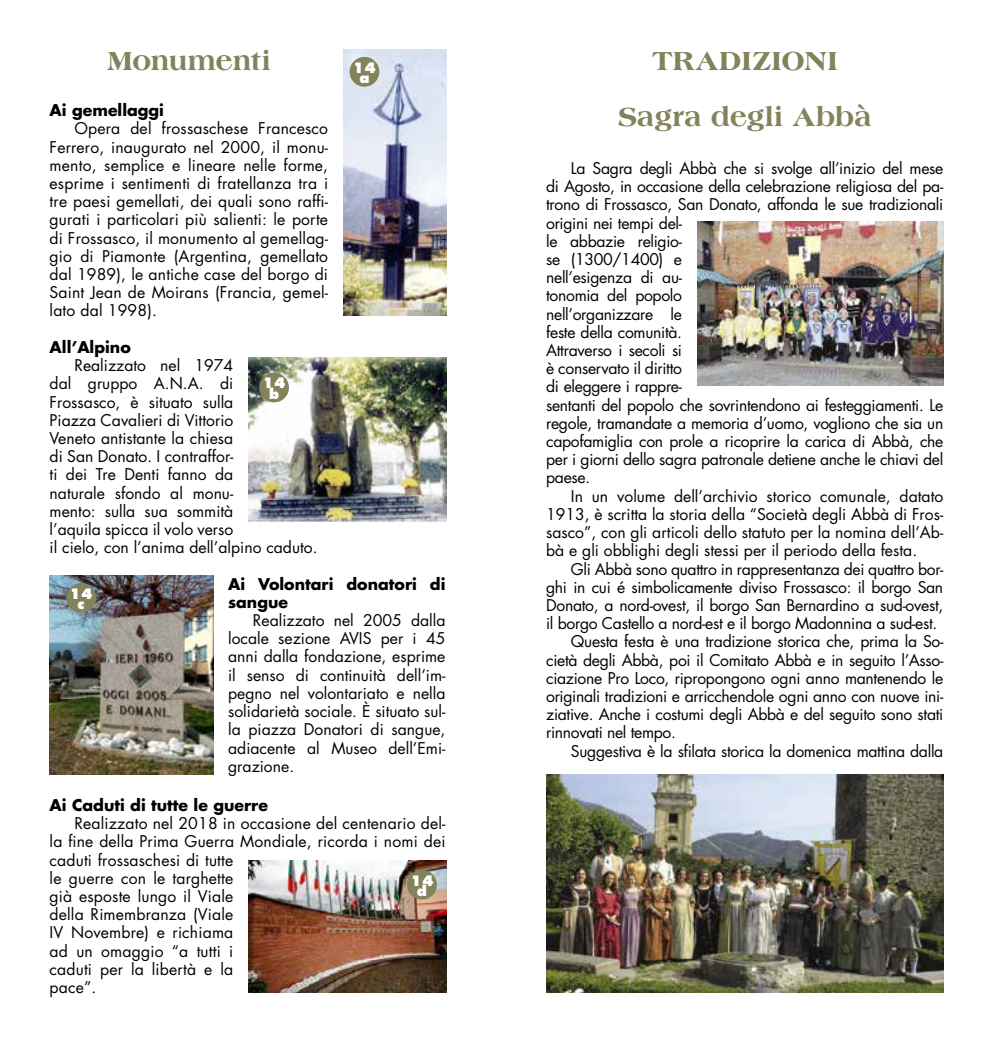
<style>
.page{position:relative;width:993px;height:1042px;background:#fff}
.page>*{position:absolute;margin:0;border:0;box-sizing:border-box;transform-origin:0 0}
.t1{font:800 28px/56px "Americana Std";letter-spacing:-.005em;color:#82825b;text-align:center}
.t2{font:15.75px/18.2px "Futura Std";letter-spacing:-.02em;color:#000;text-align:justify}
.t3{font:15.75px/18.2px "Futura Std";color:#000}
.t4{font:15.75px/18.2px "Futura Std";letter-spacing:.01em;color:#000}
.t5{font:700 15.75px/18.2px "Futura Std";color:#000}
.t6{font:800 14px/10.5px "Futura Std";color:#fff;text-align:center}
</style>
<div class="page">
<img style="left:50px;top:575px;width:163px;height:199px">
<img style="left:248px;top:358px;width:198px;height:164px">
<img style="left:343px;top:50px;width:103px;height:265px">
<div style="left:349px;top:57px;width:30px;height:30px;background:#82825b;border-radius:50%"></div>
<div style="left:259px;top:373px;width:30px;height:29px;background:#82825b;border-radius:50%"></div>
<div style="left:66px;top:583px;width:30px;height:30px;background:#82825b;border-radius:50%"></div>
<img style="left:248px;top:860px;width:198px;height:132px">
<div style="left:407px;top:870px;width:30px;height:29px;background:#82825b;border-radius:50%"></div>
<img style="left:697px;top:221px;width:246px;height:164px">
<img style="left:546px;top:774px;width:397px;height:218px">
<h1 class="t1" style="left:107px;top:32px;width:165px">Monumenti</h1>
<p class="t5" style="left:50px;top:101px;width:116px">Ai gemellaggi</p>
<p class="t2" style="left:50px;top:120px;width:280px;text-indent:25px">Opera del frossaschese Francesco Ferrero, inaugurato nel 2000, il monu&shy;mento, semplice e lineare nelle forme, esprime i sentimenti di fratellanza tra i tre paesi gemellati, dei quali sono raffi&shy;gurati i particolari più salienti: le porte di Frossasco, il monumento al gemellag&shy;gio di Piamonte (Argentina, gemellato dal 1989), le antiche case del borgo di Saint Jean de Moirans (Francia, gemel&shy;lato dal 1998).</p>
<p class="t5" style="left:50px;top:338px;width:83px">All’Alpino</p>
<p class="t3" style="left:50px;top:356px;width:269px;text-indent:25px">Realizzato nel 1974<br>dal gruppo A.N.A. di<br>Frossasco, è situato sulla<br>Piazza Cavalieri di Vittorio<br>Veneto antistante la chiesa<br>di San Donato. I contraffor-<br>ti dei Tre Denti fanno da<br>naturale sfondo al monu-<br>mento: sulla sua sommità<br>l’aquila spicca il volo verso<br>il cielo, con l’anima dell’alpino caduto.</p>
<p class="t5" style="left:228px;top:574px;width:219px">Ai Volontari donatori di sangue</p>
<p class="t2" style="left:228px;top:611px;width:219px;text-indent:25px">Realizzato nel 2005 dalla locale sezione AVIS per i 45 anni dalla fondazione, esprime il senso di continuità dell’im&shy;pegno nel volontariato e nella solidarietà sociale. È situato sul&shy;la piazza Donatori di sangue, adiacente al Museo dell’Emi&shy;grazione.</p>
<p class="t5" style="left:50px;top:796px;width:220px">Ai Caduti di tutte le guerre</p>
<p class="t4" style="left:50px;top:814px;width:397px;text-indent:25px">Realizzato nel 2018 in occasione del centenario del&shy;la fine della Prima Guerra Mondiale, ricorda i nomi dei caduti frossaschesi di tutte<br>le guerre con le targhette<br>già esposte lungo il Viale<br>della Rimembranza (Viale<br>IV Novembre) e richiama<br>ad un omaggio “a tutti i<br>caduti per la libertà e la<br>pace”.</p>
<p class="t6" style="left:352px;top:62px;width:25px">14 a</p>
<p class="t6" style="left:262px;top:378px;width:25px">14 b</p>
<p class="t6" style="left:69px;top:588px;width:25px">14 c</p>
<p class="t6" style="left:410px;top:875px;width:25px">14 d</p>
<h1 class="t1" style="left:617px;top:32px;width:255px">TRADIZIONI<br>Sagra degli Abbà</h1>
<p class="t2" style="left:546px;top:159px;width:398px;text-align:left;text-indent:25px">La Sagra degli Abbà che si svolge all’inizio del mese di Agosto, in occasione della celebrazione religiosa del pa&shy;trono di Frossasco, San Donato, affonda le sue tradizionali origini nei tempi del-<br>le abbazie religio-<br>se (1300/1400) e<br>nell’esigenza di au-<br>tonomia del popolo<br>nell’organizzare le<br>feste della comunità.<br>Attraverso i secoli si<br>è conservato il diritto<br>di eleggere i rappre-<br>sentanti del popolo che sovrintendono ai festeggiamenti. Le regole, tramandate a memoria d’uomo, vogliono che sia un capofamiglia con prole a ricoprire la carica di Abbà, che per i giorni dello sagra patronale detiene anche le chiavi del paese.</p>
<p class="t2" style="left:546px;top:487px;width:398px;text-indent:25px">In un volume dell’archivio storico comunale, datato 1913, è scritta la storia della “Società degli Abbà di Fros&shy;sasco”, con gli articoli dello statuto per la nomina dell’Ab&shy;bà e gli obblighi degli stessi per il periodo della festa.</p>
<p class="t2" style="left:570px;top:560px;width:374px">Gli Abbà sono quattro in rappresentanza dei quattro bor-</p>
<p class="t2" style="left:546px;top:578px;width:398px">ghi in cui é simbolicamente diviso Frossasco: il borgo San</p>
<p class="t2" style="left:546px;top:596px;width:398px">Donato, a nord-ovest, il borgo San Bernardino a sud-ovest,</p>
<p class="t2" style="left:546px;top:614px;width:392px">il borgo Castello a nord-est e il borgo Madonnina a sud-est.</p>
<p class="t2" style="left:570px;top:633px;width:374px">Questa festa è una tradizione storica che, prima la So-</p>
<p class="t2" style="left:546px;top:651px;width:398px">cietà degli Abbà, poi il Comitato Abbà e in seguito l’Asso-</p>
<p class="t2" style="left:546px;top:669px;width:398px">ciazione Pro Loco, ripropongono ogni anno mantenendo le</p>
<p class="t2" style="left:546px;top:687px;width:398px">originali tradizioni e arricchendole ogni anno con nuove ini-</p>
<p class="t2" style="left:546px;top:705px;width:398px">ziative. Anche i costumi degli Abbà e del seguito sono stati</p>
<p class="t2" style="left:546px;top:724px;width:131px">rinnovati nel tempo.</p>
<p class="t2" style="left:570px;top:742px;width:374px">Suggestiva è la sfilata storica la domenica mattina dalla</p>
</div>
